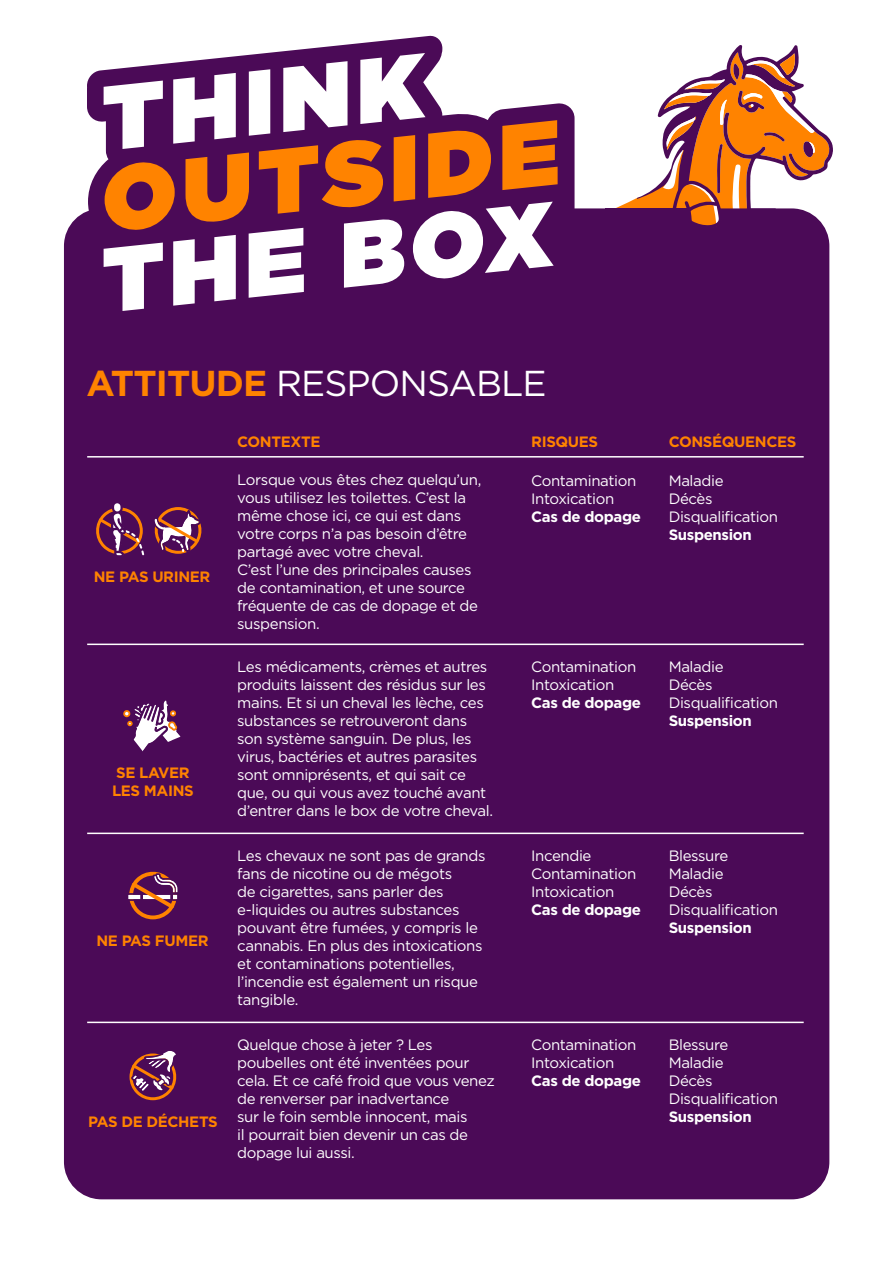
<style>
.page{position:relative;width:893px;height:1263px;background:#fff}
.page>*{position:absolute;margin:0;border:0;box-sizing:border-box;transform-origin:0 0}
.t1{font:36px "Gotham";letter-spacing:-.025em;color:#fff}
.t2{font:15px/18px "Gotham";letter-spacing:-.025em;color:#fff}
.t3{font:700 15px "Gotham";letter-spacing:-.025em;color:#fff}
.t4{font:700 15px/18px "Gotham";letter-spacing:-.025em;color:#ff8300}
.s1{font-weight:700;color:#ff8300}
</style>
<div class="page">
<div style="left:64px;top:208px;width:765px;height:991px;background:#4b0a57;border-radius:38px"></div>
<svg style="left:87px;top:35px;width:488px;height:232px"></svg>
<svg style="left:104px;top:53px;width:454px;height:258px"></svg>
<svg style="left:616px;top:45px;width:217px;height:185px"></svg>
<hr style="left:87px;top:456px;width:717px;height:2px;background:#fff">
<hr style="left:87px;top:644px;width:717px;height:1px;background:#fff">
<hr style="left:87px;top:833px;width:717px;height:1px;background:#fff">
<hr style="left:87px;top:1022px;width:717px;height:1px;background:#fff">
<svg style="left:96px;top:503px;width:48px;height:53px"></svg>
<svg style="left:154px;top:507px;width:48px;height:47px"></svg>
<svg style="left:123px;top:700px;width:58px;height:52px"></svg>
<svg style="left:128px;top:871px;width:50px;height:48px"></svg>
<svg style="left:130px;top:1051px;width:47px;height:49px"></svg>
<h1 class="t1" style="left:87px;top:361px;width:462px"><span class="s1">ATTITUDE</span> RESPONSABLE</h1>
<p class="t4" style="left:237px;top:433px;width:85px">CONTEXTE</p>
<p class="t4" style="left:531px;top:433px;width:68px">RISQUES</p>
<p class="t4" style="left:669px;top:433px;width:129px">CONSÉQUENCES</p>
<p class="t2" style="left:237px;top:470px;width:246px">Lorsque vous êtes chez quelqu’un, vous utilisez les toilettes. C’est la même chose ici, ce qui est dans votre corps n’a pas besoin d’être partagé avec votre cheval.<br>C’est l’une des principales causes de contamination, et une source fréquente de cas de dopage et de suspension.</p>
<p class="t2" style="left:237px;top:657px;width:257px">Les médicaments, crèmes et autres produits laissent des résidus sur les mains. Et si un cheval les lèche, ces substances se retrouveront dans son système sanguin. De plus, les virus, bactéries et autres parasites sont omniprésents, et qui sait ce que, ou qui vous avez touché avant d’entrer dans le box de votre cheval.</p>
<p class="t2" style="left:237px;top:846px;width:250px">Les chevaux ne sont pas de grands fans de nicotine ou de mégots<br>de cigarettes, sans parler des e-liquides ou autres substances pouvant être fumées, y compris le cannabis. En plus des intoxications et contaminations potentielles, l’incendie est également un risque tangible.</p>
<p class="t2" style="left:237px;top:1035px;width:259px">Quelque chose à jeter ? Les poubelles ont été inventées pour cela. Et ce café froid que vous venez de renverser par inadvertance<br>sur le foin semble innocent, mais<br>il pourrait bien devenir un cas de dopage lui aussi.</p>
<p class="t2" style="left:669px;top:471px;width:111px">Maladie<br>Décès<br>Disqualification</p>
<p class="t3" style="left:669px;top:525px;width:85px">Suspension</p>
<p class="t2" style="left:531px;top:471px;width:107px">Contamination<br>Intoxication</p>
<p class="t3" style="left:531px;top:507px;width:111px">Cas de dopage</p>
<p class="t4" style="left:94px;top:567px;width:118px">NE PAS URINER</p>
<p class="t2" style="left:669px;top:657px;width:111px">Maladie<br>Décès<br>Disqualification</p>
<p class="t3" style="left:669px;top:711px;width:85px">Suspension</p>
<p class="t2" style="left:531px;top:657px;width:107px">Contamination<br>Intoxication</p>
<p class="t3" style="left:531px;top:693px;width:111px">Cas de dopage</p>
<p class="t4" style="left:112px;top:763px;width:83px">SE LAVER<br>LES MAINS</p>
<p class="t2" style="left:531px;top:846px;width:107px">Incendie<br>Contamination<br>Intoxication</p>
<p class="t3" style="left:531px;top:900px;width:111px">Cas de dopage</p>
<p class="t2" style="left:669px;top:846px;width:111px">Blessure<br>Maladie<br>Décès<br>Disqualification</p>
<p class="t3" style="left:669px;top:918px;width:85px">Suspension</p>
<p class="t4" style="left:96px;top:932px;width:114px">NE PAS FUMER</p>
<p class="t2" style="left:669px;top:1035px;width:111px">Blessure<br>Maladie<br>Décès<br>Disqualification</p>
<p class="t3" style="left:669px;top:1107px;width:85px">Suspension</p>
<p class="t2" style="left:531px;top:1035px;width:107px">Contamination<br>Intoxication</p>
<p class="t3" style="left:531px;top:1071px;width:111px">Cas de dopage</p>
<p class="t4" style="left:88px;top:1113px;width:131px">PAS DE DÉCHETS</p>
</div>
